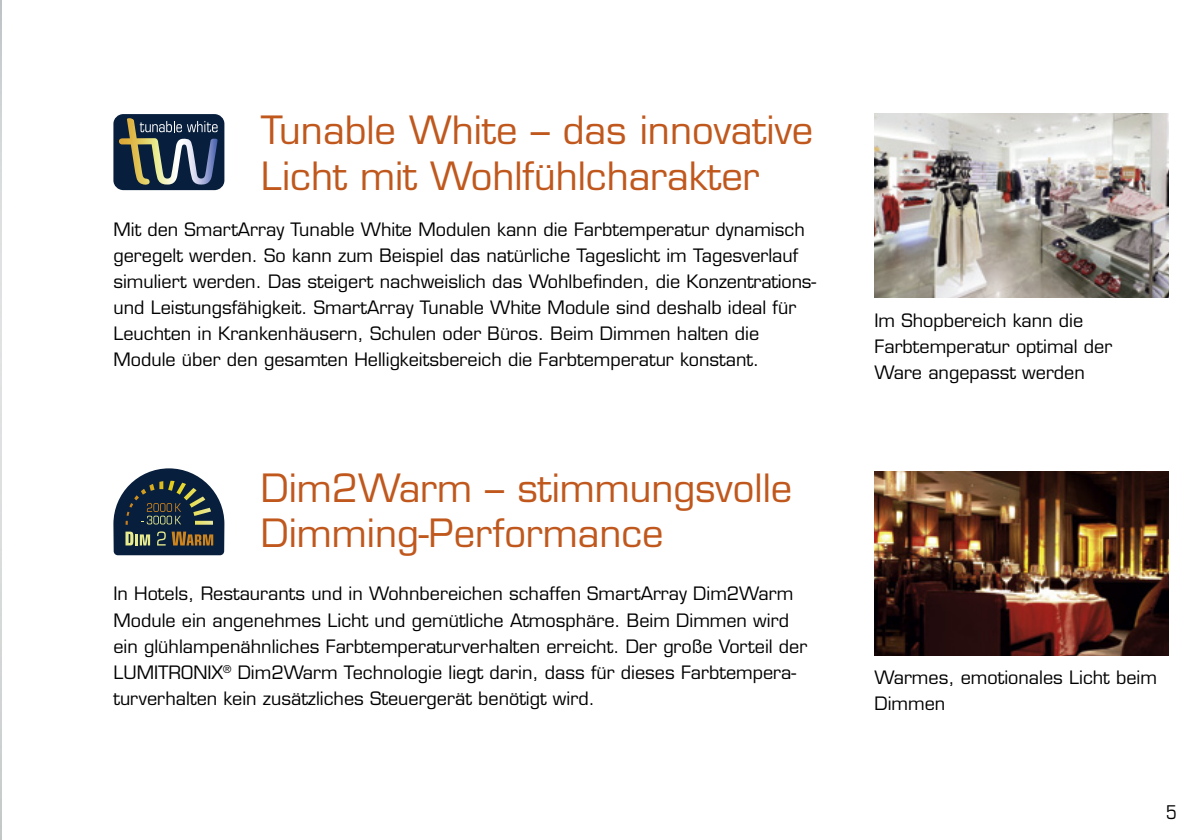
<style>
.page{position:relative;width:1191px;height:840px;background:#fff}
.page>*{position:absolute;margin:0;border:0;box-sizing:border-box;transform-origin:0 0}
.t1{font:38px/45.6px "Eurostile";color:#c0581d}
.t2{font:condensed 19px "Eurostile";color:#000}
.t3{font:18px/26px "Eurostile";color:#000}
</style>
<div class="page">
<img style="left:0;top:0;width:1px;height:839px">
<img style="left:874px;top:113px;width:294px;height:185px">
<img style="left:874px;top:471px;width:294px;height:184px">
<hr style="left:0;top:87px;width:1px;height:74px;background:#fff">
<div style="left:113px;top:114px;width:111px;height:76px;background:#071e3c;border-radius:10px"></div>
<svg style="left:119px;top:118px;width:99px;height:67px"></svg>
<svg style="left:113px;top:468px;width:111px;height:87px;background:#46525a"></svg>
<h1 class="t1" style="left:261px;top:107px;width:554px">Tunable White – das innovative<br>Licht mit Wohlfühlcharakter</h1>
<p class="t3" style="left:113px;top:216px;width:704px">Mit den SmartArray Tunable White Modulen kann die Farbtemperatur dynamisch geregelt werden. So kann zum Beispiel das natürliche Tageslicht im Tagesverlauf simuliert werden. Das steigert nachweislich das Wohlbefinden, die Konzentrations&shy;und Leistungsfähigkeit. SmartArray Tunable White Module sind deshalb ideal für Leuchten in Krankenhäusern, Schulen oder Büros. Beim Dimmen halten die Module über den gesamten Helligkeitsbereich die Farbtemperatur konstant.</p>
<h1 class="t1" style="left:261px;top:464px;width:533px">Dim2Warm – stimmungsvolle<br>Dimming-Performance</h1>
<p class="t3" style="left:113px;top:580px;width:695px">In Hotels, Restaurants und in Wohnbereichen schaffen SmartArray Dim2Warm Module ein angenehmes Licht und gemütliche Atmosphäre. Beim Dimmen wird ein glühlampenähnliches Farbtemperaturverhalten erreicht. Der große Vorteil der Lumitronix</p>
<p class="t3" style="left:113px;top:658px;width:684px;text-indent:110px"><sup>®</sup> Dim2Warm Technologie liegt darin, dass für dieses Farbtempera&shy;turverhalten kein zusätzliches Steuergerät benötigt wird.</p>
<p class="t3" style="left:874px;top:307px;width:239px">Im Shopbereich kann die<br>Farbtemperatur optimal der<br>Ware angepasst werden</p>
<p class="t3" style="left:874px;top:664px;width:284px">Warmes, emotionales Licht beim<br>Dimmen</p>
<p class="t2" style="left:1166px;top:800px;width:12px">5</p>
</div>
